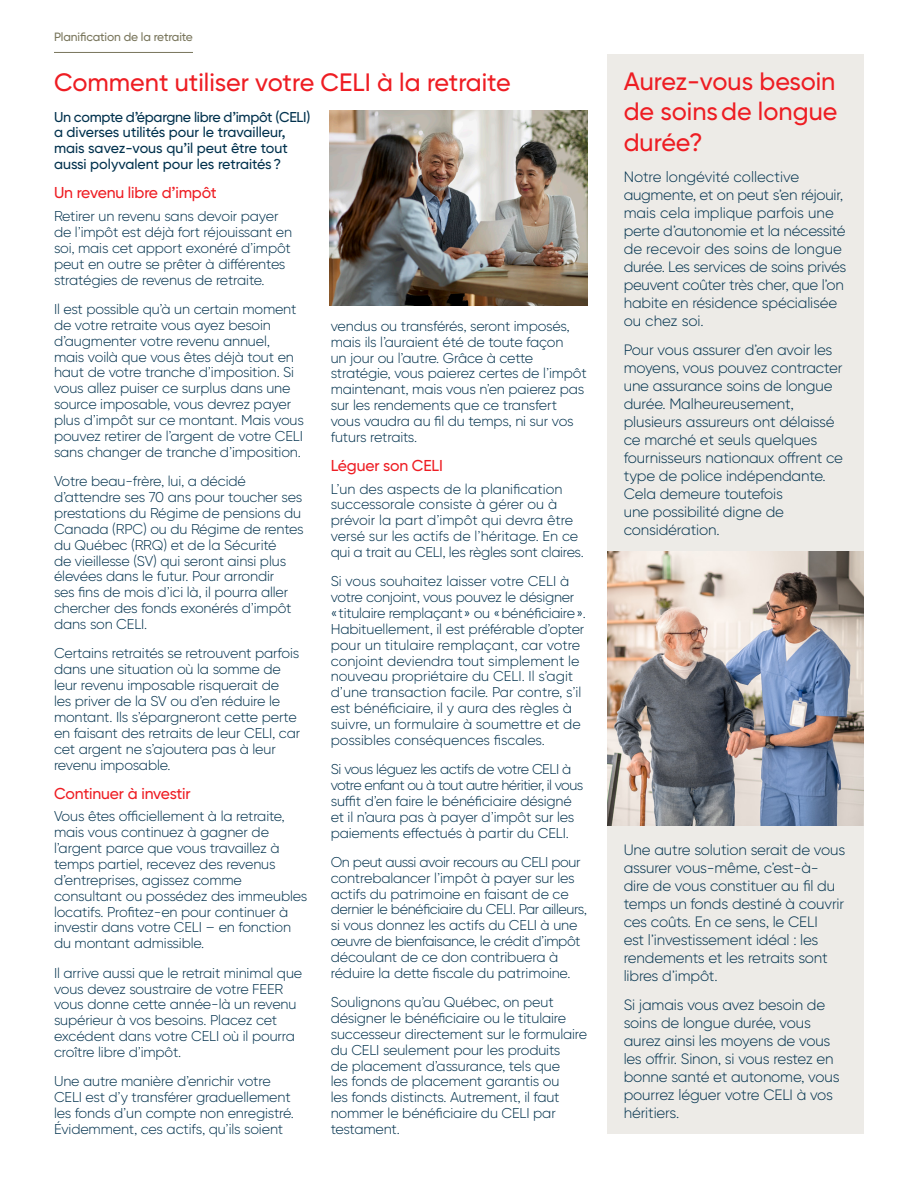
<style>
.page{position:relative;width:918px;height:1188px;background:#fff}
.page>*{position:absolute;margin:0;border:0;box-sizing:border-box;transform-origin:0 0}
.t1{font:500 25.2px/30.2px "Gilroy BN";color:#ee1d23;text-align:justify}
.t2{font:500 15.75px "Gilroy BN";letter-spacing:-.01em;color:#ee1d23}
.t3{font:300 15px/18px "Gilroy BN";letter-spacing:-.01em;color:#00314d}
.t4{font:300 14.25px/15.9px "Gilroy BN";letter-spacing:-.01em;color:#00314d}
.t5{font:300 14.25px/15.9px "Gilroy BN";letter-spacing:-.03em;color:#00314d}
.t6{font:500 14.25px/15.9px "Gilroy BN";color:#00314d}
.t7{font:500 12px "Gilroy BN";letter-spacing:-.01em;color:#78755b}
</style>
<div class="page">
<hr style="left:54px;top:52px;width:139px;height:1px;background:#78755b">
<div style="left:608px;top:54px;width:256px;height:497px;background:#edebe7"></div>
<img style="left:330px;top:110px;width:257px;height:196px">
<img style="left:608px;top:551px;width:256px;height:276px">
<div style="left:608px;top:827px;width:256px;height:307px;background:#edebe7"></div>
<p class="t7" style="left:54px;top:30px;width:140px">Planification de la retraite</p>
<p class="t1" style="left:54px;top:67px;width:458px">Comment utiliser votre CELI à la retraite</p>
<p class="t6" style="left:54px;top:108px;width:258px">Un compte d’épargne libre d’impôt (CELI) a diverses utilités pour le travailleur, mais savez-vous qu’il peut être tout aussi polyvalent pour les retraités?</p>
<p class="t2" style="left:54px;top:183px;width:164px">Un revenu libre d’impôt</p>
<p class="t4" style="left:54px;top:208px;width:240px">Retirer un revenu sans devoir payer de l’impôt est déjà fort réjouissant en soi, mais cet apport exonéré d’impôt peut en outre se prêter à différentes stratégies de revenus de retraite.</p>
<p class="t4" style="left:54px;top:301px;width:252px">Il est possible qu’à un certain moment de votre retraite vous ayez besoin d’augmenter votre revenu annuel,<br>mais voilà que vous êtes déjà tout en haut de votre tranche d’imposition. Si vous allez puiser ce surplus dans une source imposable, vous devrez payer plus d’impôt sur ce montant. Mais vous pouvez retirer de l’argent de votre CELI sans changer de tranche d’imposition.</p>
<p class="t4" style="left:54px;top:473px;width:251px">Votre beau-frère, lui, a décidé d’attendre ses 70 ans pour toucher ses prestations du Régime de pensions du Canada (RPC) ou du Régime de rentes du Québec (RRQ) et de la Sécurité<br>de vieillesse (SV) qui seront ainsi plus élevées dans le futur. Pour arrondir<br>ses fins de mois d’ici là, il pourra aller chercher des fonds exonérés d’impôt dans son CELI.</p>
<p class="t4" style="left:54px;top:645px;width:248px">Certains retraités se retrouvent parfois dans une situation où la somme de leur revenu imposable risquerait de<br>les priver de la SV ou d’en réduire le montant. Ils s’épargneront cette perte en faisant des retraits de leur CELI, car cet argent ne s’ajoutera pas à leur revenu imposable.</p>
<p class="t2" style="left:54px;top:784px;width:138px">Continuer à investir</p>
<p class="t4" style="left:54px;top:808px;width:255px">Vous êtes officiellement à la retraite, mais vous continuez à gagner de l’argent parce que vous travaillez à temps partiel, recevez des revenus d’entreprises, agissez comme consultant ou possédez des immeubles locatifs. Profitez-en pour continuer à investir dans votre CELI – en fonction du montant admissible.</p>
<p class="t4" style="left:54px;top:965px;width:250px">Il arrive aussi que le retrait minimal que vous devez soustraire de votre FEER vous donne cette année-là un revenu supérieur à vos besoins. Placez cet excédent dans votre CELI où il pourra croître libre d’impôt.</p>
<p class="t4" style="left:54px;top:1073px;width:241px">Une autre manière d’enrichir votre CELI est d’y transférer graduellement les fonds d’un compte non enregistré.<br>Évidemment, ces actifs, qu’ils soient</p>
<p class="t4" style="left:331px;top:318px;width:257px">vendus ou transférés, seront imposés, mais ils l’auraient été de toute façon<br>un jour ou l’autre. Grâce à cette stratégie, vous paierez certes de l’impôt maintenant, mais vous n’en paierez pas sur les rendements que ce transfert vous vaudra au fil du temps, ni sur vos futurs retraits.</p>
<p class="t2" style="left:331px;top:456px;width:114px">Léguer son CELI</p>
<p class="t4" style="left:331px;top:481px;width:254px">L’un des aspects de la planification successorale consiste à gérer ou à prévoir la part d’impôt qui devra être versé sur les actifs de l’héritage. En ce qui a trait au CELI, les règles sont claires.</p>
<p class="t4" style="left:331px;top:573px;width:257px">Si vous souhaitez laisser votre CELI à votre conjoint, vous pouvez le désigner «titulaire remplaçant» ou «bénéficiaire».<br>Habituellement, il est préférable d’opter pour un titulaire remplaçant, car votre conjoint deviendra tout simplement le nouveau propriétaire du CELI. Il s’agit d’une transaction facile. Par contre, s’il est bénéficiaire, il y aura des règles à suivre, un formulaire à soumettre et de possibles conséquences fiscales.</p>
<p class="t5" style="left:331px;top:761px;width:254px">Si vous léguez les actifs de votre CELI à votre enfant ou à tout autre héritier, il vous suffit d’en faire le bénéficiaire désigné et il n’aura pas à payer d’impôt sur les paiements effectués à partir du CELI.</p>
<p class="t4" style="left:331px;top:854px;width:258px">On peut aussi avoir recours au CELI pour contrebalancer l’impôt à payer sur les actifs du patrimoine en faisant de ce dernier le bénéficiaire du CELI. Par ailleurs, si vous donnez les actifs du CELI à une œuvre de bienfaisance, le crédit d’impôt découlant de ce don contribuera à réduire la dette fiscale du patrimoine.</p>
<p class="t4" style="left:331px;top:994px;width:258px">Soulignons qu’au Québec, on peut désigner le bénéficiaire ou le titulaire successeur directement sur le formulaire du CELI seulement pour les produits<br>de placement d’assurance, tels que<br>les fonds de placement garantis ou<br>les fonds distincts. Autrement, il faut nommer le bénéficiaire du CELI par testament.</p>
<p class="t1" style="left:624px;top:66px;width:215px">Aurez-vous besoin de soinsde longue durée?</p>
<p class="t3" style="left:624px;top:168px;width:224px">Notre longévité collective augmente, et on peut s’en réjouir, mais cela implique parfois une perte d’autonomie et la nécessité de recevoir des soins de longue durée. Les services de soins privés peuvent coûter très cher, que l’on habite en résidence spécialisée ou chez soi.</p>
<p class="t3" style="left:624px;top:340px;width:221px">Pour vous assurer d’en avoir les moyens, vous pouvez contracter une assurance soins de longue durée. Malheureusement, plusieurs assureurs ont délaissé ce marché et seuls quelques fournisseurs nationaux offrent ce type de police indépendante.<br>Cela demeure toutefois<br>une possibilité digne de considération.</p>
<p class="t3" style="left:624px;top:841px;width:223px">Une autre solution serait de vous assurer vous-même, c’est-à&shy;dire de vous constituer au fil du temps un fonds destiné à couvrir ces coûts. En ce sens, le CELI<br>est l’investissement idéal : les rendements et les retraits sont libres d’impôt.</p>
<p class="t3" style="left:624px;top:995px;width:217px">Si jamais vous avez besoin de soins de longue durée, vous aurez ainsi les moyens de vous les offrir. Sinon, si vous restez en bonne santé et autonome, vous pourrez léguer votre CELI à vos héritiers.</p>
</div>
